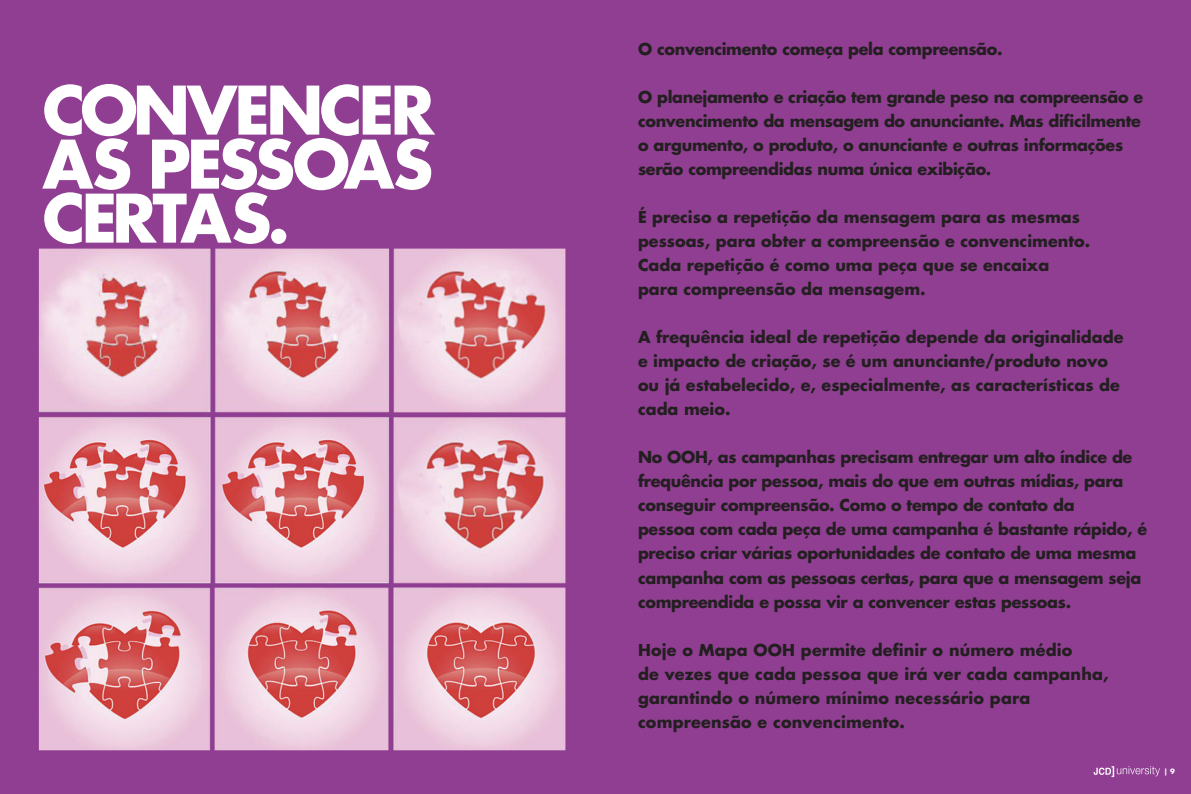
<style>
.page{position:relative;width:1191px;height:794px;background:#fff}
.page>*{position:absolute;margin:0;border:0;box-sizing:border-box;transform-origin:0 0}
.t1{font:700 65px "Futura";letter-spacing:-.06em;color:#fff}
.t2{font:700 16px/24px "Futura";letter-spacing:-.02em;color:#231f20}
.t3{font:700 16px/24px "Futura";color:#231f20}
.t4{font:700 16px "Futura";letter-spacing:.01em;color:#231f20}
.t5{font:700 7px "Futura";color:#fff}
</style>
<div class="page">
<img style="left:0;top:0;width:1191px;height:794px">
<img style="left:1090px;top:764px;width:72px;height:14px">
<p class="t1" style="left:43px;top:67px;width:393px">CONVENCER</p>
<p class="t1" style="left:43px;top:121px;width:392px">AS PESSOAS</p>
<p class="t1" style="left:43px;top:175px;width:249px">CERTAS.</p>
<p class="t2" style="left:638px;top:37px;width:366px">O convencimento começa pela compreensão.</p>
<p class="t2" style="left:638px;top:85px;width:507px">O planejamento e criação tem grande peso na compreensão e convencimento da mensagem do anunciante. Mas dificilmente o argumento, o produto, o anunciante e outras informações serão compreendidas numa única exibição.</p>
<p class="t3" style="left:638px;top:205px;width:443px">É preciso a repetição da mensagem para as mesmas</p>
<p class="t3" style="left:638px;top:229px;width:454px">pessoas, para obter a compreensão e convencimento.</p>
<p class="t3" style="left:638px;top:253px;width:413px">Cada repetição é como uma peça que se encaixa</p>
<p class="t3" style="left:638px;top:277px;width:289px">para compreensão da mensagem.</p>
<p class="t3" style="left:638px;top:325px;width:487px">A frequência ideal de repetição depende da originalidade</p>
<p class="t3" style="left:638px;top:349px;width:471px">e impacto de criação, se é um anunciante/produto novo</p>
<p class="t3" style="left:638px;top:373px;width:483px">ou já estabelecido, e, especialmente, as características de cada meio.</p>
<p class="t2" style="left:638px;top:445px;width:496px">No OOH, as campanhas precisam entregar um alto índice de frequência por pessoa, mais do que em outras mídias, para conseguir compreensão. Como o tempo de contato da</p>
<p class="t2" style="left:638px;top:517px;width:510px">pessoa com cada peça de uma campanha é bastante rápido, é preciso criar várias oportunidades de contato de uma mesma campanha com as pessoas certas, para que a mensagem seja compreendida e possa vir a convencer estas pessoas.</p>
<p class="t4" style="left:638px;top:639px;width:436px">Hoje o Mapa OOH permite definir o número médio</p>
<p class="t4" style="left:638px;top:663px;width:472px">de vezes que cada pessoa que irá ver cada campanha,</p>
<p class="t4" style="left:638px;top:687px;width:394px">garantindo o número mínimo necessário para</p>
<p class="t4" style="left:638px;top:711px;width:268px">compreensão e convencimento.</p>
<p class="t5" style="left:1163px;top:766px;width:13px">| 9</p>
</div>
